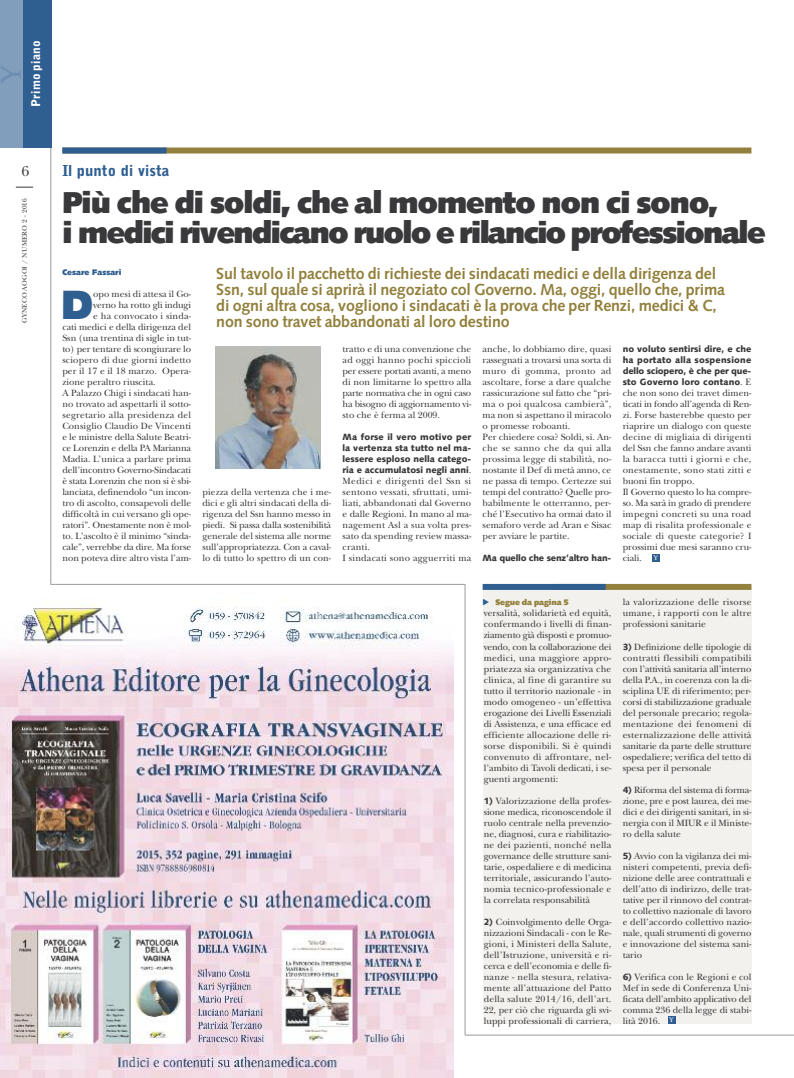
<style>
.page{position:relative;width:794px;height:1078px;background:#fff}
.page>*{position:absolute;margin:0;border:0;box-sizing:border-box;transform-origin:0 0}
.t1{font:900 40.8px "Syntax";color:#2f5e91}
.t2{font:900 30.1px/30.1px "Syntax";letter-spacing:-.05em;color:#39383a}
.t3{font:500 28.7px "Palatino";color:#6d8eb2}
.t4{font:700 16px/16px "Syntax";letter-spacing:-.01em;color:#92803c}
.t5{font:900 15px "Bell Gothic";color:#2f5e91}
.t6{font:15px "New Baskerville";color:#39383a}
.t7{font:900 12px "Bell Gothic";letter-spacing:.015em;color:#fff}
.t8{font:9.5px/11px "New Baskerville";color:#39383a;text-align:justify}
.t9{font:9.5px "New Baskerville";letter-spacing:.025em;color:#39383a}
.t10{font:9.5px "New Baskerville";letter-spacing:-.02em;color:#39383a}
.t11{font:9.5px "New Baskerville";letter-spacing:-.025em;color:#39383a}
.t12{font:9.5px "New Baskerville";letter-spacing:.02em;color:#39383a}
.t13{font:900 9px/11px "Syntax";letter-spacing:-.005em;color:#39383a;text-align:justify}
.t14{font:900 8px "Syntax";letter-spacing:-.01em;color:#92803c}
.t15{font:900 8px "Syntax";color:#2f5e91}
.t16{font:7px "New Baskerville";letter-spacing:.025em;color:#39383a}
.s1{font-family:"New Baskerville";font-weight:400;font-size:9.5px}
.s2{color:#2f5e91}
.s3{font-family:"Syntax";font-weight:900;font-size:9px}
</style>
<div class="page">
<div style="left:482px;top:585px;width:269px;height:438px;background:#f2f1ed"></div>
<div style="left:668px;top:1015px;width:7px;height:8px;background:#2f5e91"></div>
<hr style="left:51px;top:147px;width:1px;height:437px;background:#9c9c9c">
<hr style="left:465px;top:584px;width:1px;height:450px;background:#9c9c9c">
<img style="left:0;top:602px;width:454px;height:475px">
<hr style="left:51px;top:584px;width:414px;height:1px;background:#9c9c9c">
<hr style="left:465px;top:1034px;width:329px;height:1px;background:#9c9c9c">
<svg style="left:16px;top:187px;width:17px;height:1px"></svg>
<div style="left:652px;top:553px;width:7px;height:8px;background:#2f5e91"></div>
<div style="left:62px;top:147px;width:689px;height:6px;background:#92803c"></div>
<div style="left:62px;top:147px;width:105px;height:6px;background:#2f5e91"></div>
<div style="left:0;top:0;width:51px;height:147px;background:#2f5e91"></div>
<div style="left:0;top:0;width:23px;height:147px;background:#829ebd"></div>
<div style="left:553px;top:583px;width:198px;height:6px;background:#92803c"></div>
<div style="left:482px;top:583px;width:123px;height:6px;background:#2f5e91"></div>
<img style="left:216px;top:346px;width:105px;height:123px">
<h3 class="t3" style="left:0;top:84px;width:21px;rotate:-90deg">Y</h3>
<p class="t7" style="left:31px;top:107px;width:68px;rotate:-90deg">Primo piano</p>
<h3 class="t6" style="left:22px;top:166px;width:9px">6</h3>
<p class="t16" style="left:22px;top:322px;width:126px;rotate:-90deg">GYNECO AOGOI / NUMERO 2 - 2016</p>
<h3 class="t5" style="left:62px;top:164px;width:108px">Il punto di vista</h3>
<h2 class="t2" style="left:62px;top:190px;width:704px">Più che di soldi, che al momento non ci sono,<br>i medici rivendicano ruolo e rilancio professionale</h2>
<p class="t15" style="left:62px;top:269px;width:61px">Cesare Fassari</p>
<h1 class="t1" style="left:62px;top:288px;width:33px">D</h1>
<p class="t8" style="left:93px;top:290px;width:99px">opo mesi di attesa il Go-</p>
<p class="t8" style="left:93px;top:301px;width:99px">verno ha rotto gli indugi</p>
<p class="t12" style="left:93px;top:313px;width:99px">e ha convocato i sinda-</p>
<p class="t8" style="left:62px;top:323px;width:130px">cati medici e della dirigenza del</p>
<p class="t8" style="left:62px;top:334px;width:130px">Ssn (una trentina di sigle in tut-</p>
<p class="t8" style="left:62px;top:345px;width:130px">to) per tentare di scongiurare lo</p>
<p class="t8" style="left:62px;top:356px;width:130px">sciopero di due giorni indetto</p>
<p class="t8" style="left:62px;top:367px;width:130px">per il 17 e il 18 marzo. Opera-</p>
<p class="t8" style="left:62px;top:378px;width:95px">zione peraltro riuscita.</p>
<p class="t8" style="left:62px;top:389px;width:130px">A Palazzo Chigi i sindacati han-</p>
<p class="t8" style="left:62px;top:400px;width:130px">no trovato ad aspettarli il sotto-</p>
<p class="t9" style="left:62px;top:412px;width:130px">segretario alla presidenza del</p>
<p class="t8" style="left:62px;top:422px;width:130px">Consiglio Claudio De Vincenti</p>
<p class="t8" style="left:62px;top:433px;width:130px">e le ministre della Salute Beatri-</p>
<p class="t11" style="left:62px;top:445px;width:130px">ce Lorenzin e della PA Marianna</p>
<p class="t8" style="left:62px;top:455px;width:130px">Madia. L’unica a parlare prima</p>
<p class="t8" style="left:62px;top:466px;width:130px">dell’incontro Governo-Sindacati</p>
<p class="t8" style="left:62px;top:477px;width:130px">è stata Lorenzin che non si è sbi-</p>
<p class="t8" style="left:62px;top:488px;width:130px">lanciata, definendolo “un incon-</p>
<p class="t8" style="left:62px;top:499px;width:130px">tro di ascolto, consapevoli delle</p>
<p class="t8" style="left:62px;top:510px;width:130px">difficoltà in cui versano gli ope-</p>
<p class="t10" style="left:62px;top:522px;width:130px">ratori”. Onestamente non è mol-</p>
<p class="t8" style="left:62px;top:532px;width:130px">to. L’ascolto è il minimo “sinda-</p>
<p class="t8" style="left:62px;top:543px;width:130px">cale”, verrebbe da dire. Ma forse</p>
<p class="t8" style="left:62px;top:554px;width:130px">non poteva dire altro vista l’am-</p>
<p class="t4" style="left:216px;top:266px;width:510px">Sul tavolo il pacchetto di richieste dei sindacati medici e della dirigenza del Ssn, sul quale si aprirà il negoziato col Governo. Ma, oggi, quello che, prima di ogni altra cosa, vogliono i sindacati è la prova che per Renzi, medici &amp; C, non sono travet abbandonati al loro destino</p>
<p class="t8" style="left:202px;top:488px;width:130px">piezza della vertenza che i me&shy;dici e gli altri sindacati della di&shy;rigenza del Ssn hanno messo in piedi. Si passa dalla sostenibilità generale del sistema alle norme sull’appropriatezza. Con a caval&shy;lo di tutto lo spettro di un con-</p>
<p class="t8" style="left:342px;top:345px;width:130px">tratto e di una convenzione che ad oggi hanno pochi spiccioli per essere portati avanti, a meno di non limitarne lo spettro alla parte normativa che in ogni caso ha bisogno di aggiornamento vi&shy;sto che è ferma al 2009.</p>
<p class="t13" style="left:342px;top:432px;width:130px">Ma forse il vero motivo per la vertenza sta tutto nel ma&shy;lessere esploso nella catego&shy;ria e accumulatosi negli anni<span class="s1">.</span></p>
<p class="t8" style="left:342px;top:477px;width:130px;text-align:left">Medici e dirigenti del Ssn si sentono vessati, sfruttati, umi&shy;liati, abbandonati dal Governo e dalle Regioni. In mano al ma&shy;nagement Asl a sua volta pres&shy;sato da spending review massa&shy;cranti.<br>I sindacati sono agguerriti ma</p>
<p class="t8" style="left:482px;top:345px;width:130px;text-align:left">anche, lo dobbiamo dire, quasi rassegnati a trovarsi una sorta di muro di gomma, pronto ad ascoltare, forse a dare qualche rassicurazione sul fatto che “pri&shy;ma o poi qualcosa cambierà”, ma non si aspettano il miracolo o promesse roboanti.<br>Per chiedere cosa? Soldi, sì. An&shy;che se sanno che da qui alla prossima legge di stabilità, no&shy;nostante il Def di metà anno, ce ne passa di tempo. Certezze sui tempi del contratto? Quelle pro&shy;babilmente le otterranno, per&shy;ché l’Esecutivo ha ormai dato il semaforo verde ad Aran e Sisac per avviare le partite.</p>
<p class="t13" style="left:482px;top:553px;width:130px">Ma quello che senz’altro han-</p>
<p class="t13" style="left:622px;top:344px;width:130px">no voluto sentirsi dire, e che ha portato alla sospensione dello sciopero, è che per que&shy;sto Governo loro contano<span class="s1">. E</span></p>
<p class="t8" style="left:622px;top:389px;width:130px;text-align:left">che non sono dei travet dimen&shy;ticati in fondo all’agenda di Ren&shy;zi. Forse basterebbe questo per riaprire un dialogo con queste decine di migliaia di dirigenti del Ssn che fanno andare avanti la baracca tutti i giorni e che, onestamente, sono stati zitti e buoni fin troppo.<br>Il Governo questo lo ha compre&shy;so. Ma sarà in grado di prendere impegni concreti su una road map di risalita professionale e sociale di queste categorie? I prossimi due mesi saranno cru&shy;ciali. <sup>Y</sup></p>
<p class="t14" style="left:482px;top:599px;width:88px"><span class="s2">◆</span> Segue da pagina 5</p>
<p class="t8" style="left:484px;top:609px;width:129px">versalità, solidarietà ed equità, confermando i livelli di finan&shy;ziamento già disposti e promuo&shy;vendo, con la collaborazione dei medici, una maggiore appro&shy;priatezza sia organizzativa che clinica, al fine di garantire su tutto il territorio nazionale - in modo omogeneo - un’effettiva erogazione dei Livelli Essenziali di Assistenza, e una efficace ed efficiente allocazione delle ri&shy;sorse disponibili. Si è quindi convenuto di affrontare, nel&shy;l’ambito di Tavoli dedicati, i se&shy;guenti argomenti:</p>
<p class="t8" style="left:484px;top:796px;width:129px"><span class="s3">1)</span> Valorizzazione della profes&shy;sione medica, riconoscendole il ruolo centrale nella prevenzio&shy;ne, diagnosi, cura e riabilitazio&shy;ne dei pazienti, nonché nella governance delle strutture sani&shy;tarie, ospedaliere e di medicina territoriale, assicurando l’auto&shy;nomia tecnico-professionale e la correlata responsabilità</p>
<p class="t8" style="left:484px;top:917px;width:129px"><span class="s3">2)</span> Coinvolgimento delle Orga&shy;nizzazioni Sindacali - con le Re&shy;gioni, i Ministeri della Salute, dell’Istruzione, università e ri&shy;cerca e dell’economia e delle fi&shy;nanze - nella stesura, relativa&shy;mente all’attuazione del Patto della salute 2014/16, dell’art.<br>22, per ciò che riguarda gli svi&shy;luppi professionali di carriera,</p>
<p class="t8" style="left:622px;top:598px;width:130px">la valorizzazione delle risorse umane, i rapporti con le altre professioni sanitarie</p>
<p class="t8" style="left:622px;top:642px;width:130px"><span class="s3">3)</span> Definizione delle tipologie di contratti flessibili compatibili con l’attività sanitaria all’interno della P.A., in coerenza con la di&shy;sciplina UE di riferimento; per&shy;corsi di stabilizzazione graduale del personale precario; regola&shy;mentazione dei fenomeni di esternalizzazione delle attività sanitarie da parte delle strutture ospedaliere; verifica del tetto di spesa per il personale</p>
<p class="t8" style="left:622px;top:785px;width:130px"><span class="s3">4)</span> Riforma del sistema di forma&shy;zione, pre e post laurea, dei me&shy;dici e dei dirigenti sanitari, in si&shy;nergia con il MIUR e il Ministe&shy;ro della salute</p>
<p class="t8" style="left:622px;top:851px;width:130px"><span class="s3">5)</span> Avvio con la vigilanza dei mi&shy;nisteri competenti, previa defi&shy;nizione delle aree contrattuali e dell’atto di indirizzo, delle trat&shy;tative per il rinnovo del contrat&shy;to collettivo nazionale di lavoro e dell’accordo collettivo nazio&shy;nale, quali strumenti di governo e innovazione del sistema sani&shy;tario</p>
<p class="t8" style="left:622px;top:972px;width:130px"><span class="s3">6)</span> Verifica con le Regioni e col Mef in sede di Conferenza Uni&shy;ficata dell’ambito applicativo del comma 236 della legge di stabi&shy;lità 2016. <sup>Y</sup></p>
</div>
